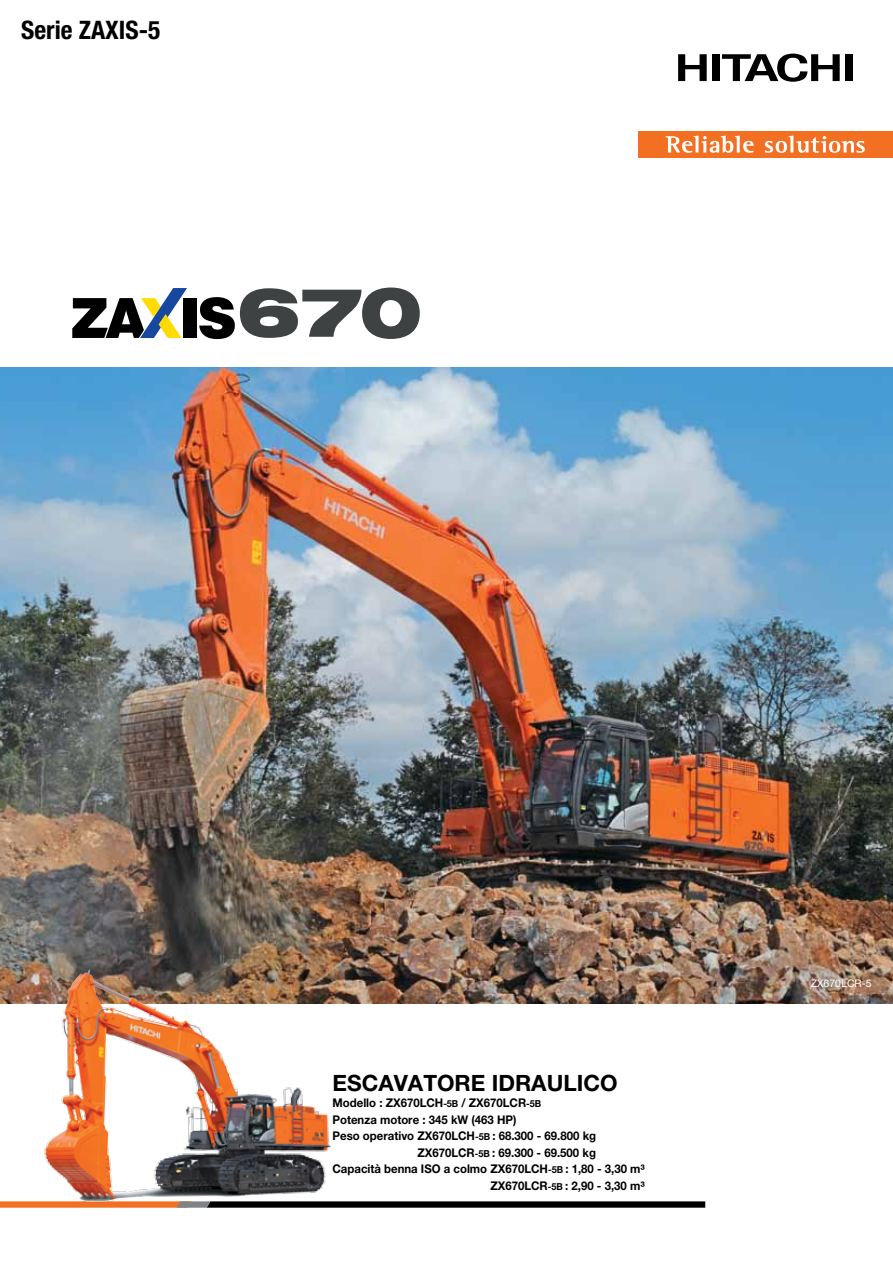
<style>
.page{position:relative;width:893px;height:1263px;background:#fff}
.page>*{position:absolute;margin:0;border:0;box-sizing:border-box;transform-origin:0 0}
.t1{font:700 condensed 25.5px "Helvetica Neue LT Pro";color:#000}
.t2{font:700 22.5px "Helvetica Neue LT Pro";color:#000}
.t3{font:700 12px "Helvetica Neue LT Pro";color:#000;scale:.95 1}
.t4{font:10.5px "Helvetica Neue LT Pro";color:#fff}
.s1{font-size:9.6px}
</style>
<div class="page">
<div style="left:845px;top:54px;width:7px;height:27px;background:#000"></div>
<div style="left:712px;top:54px;width:7px;height:27px;background:#000"></div>
<svg style="left:722px;top:54px;width:118px;height:28px"></svg>
<div style="left:638px;top:131px;width:255px;height:27px;background:#f36f21"></div>
<svg style="left:678px;top:54px;width:29px;height:27px"></svg>
<svg style="left:665px;top:136px;width:89px;height:17px"></svg>
<svg style="left:765px;top:136px;width:100px;height:17px"></svg>
<img style="left:0;top:368px;width:893px;height:635px">
<svg style="left:453px;top:1201px;width:252px;height:7px;background:#191919"></svg>
<img style="left:0;top:931px;width:453px;height:277px">
<div style="left:183px;top:298px;width:13px;height:40px;background:#000"></div>
<svg style="left:72px;top:288px;width:115px;height:50px"></svg>
<svg style="left:199px;top:288px;width:221px;height:51px"></svg>
<div style="left:333px;top:1061px;width:418px;height:128px;background:#fff"></div>
<h1 class="t1" style="left:21px;top:15px;width:141px">Serie ZAXIS-5</h1>
<h2 class="t2" style="left:333px;top:1069px;width:286px">ESCAVATORE IDRAULICO</h2>
<p class="t3" style="left:333px;top:1095px;width:221px">Modello : ZX670LCH<span class="s1">-5B</span> / ZX670LCR<span class="s1">-5B</span></p>
<p class="t3" style="left:333px;top:1112px;width:195px">Potenza motore : 345 kW (463 HP)</p>
<p class="t3" style="left:333px;top:1128px;width:279px">Peso operativo ZX670LCH<span class="s1">-5B</span> : 68.300 - 69.800 kg</p>
<p class="t3" style="left:417px;top:1145px;width:189px">ZX670LCR<span class="s1">-5B</span> : 69.300 - 69.500 kg</p>
<p class="t3" style="left:333px;top:1161px;width:331px">Capacità benna ISO a colmo ZX670LCH<span class="s1">-5B</span> : 1,80 - 3,30 m³</p>
<p class="t3" style="left:490px;top:1178px;width:164px">ZX670LCR<span class="s1">-5B</span> : 2,90 - 3,30 m³</p>
<p class="t4" style="left:811px;top:977px;width:62px">ZX670LCR-5</p>
</div>
